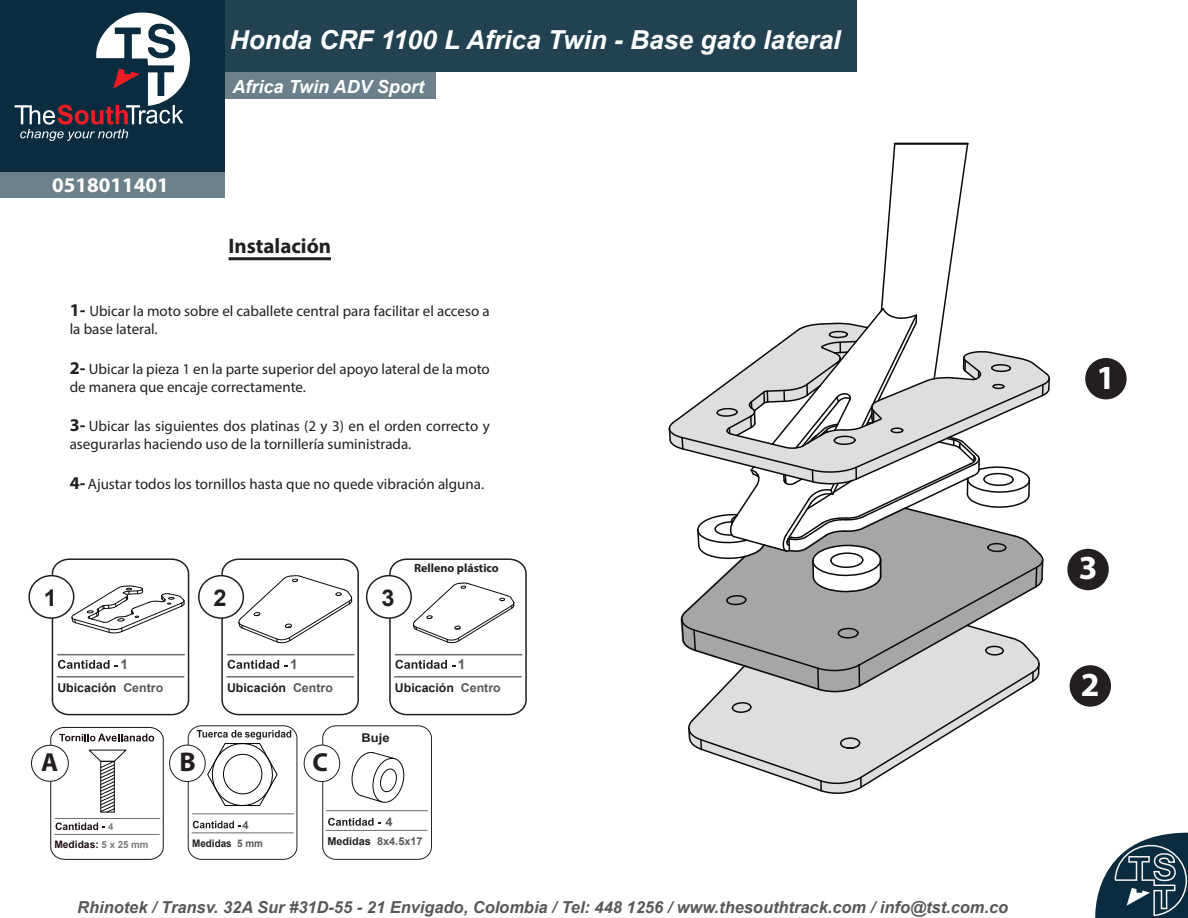
<style>
.page{position:relative;width:1188px;height:918px;background:#fff}
.page>*{position:absolute;margin:0;border:0;box-sizing:border-box;transform-origin:0 0}
.t1{font:700 33.9px "Myriad Pro";color:#fff}
.t2{font:700 30px "Myriad Pro";color:#231f20}
.t3{font:700 27.15px "Myriad Pro";color:#231f20}
.t4{font:italic 700 26.1px "Arial";color:#fff}
.t5{font:700 26.1px "Myriad Pro";color:#231f20}
.t6{font:700 23.1px "Arial";color:#231f20}
.t7{font:700 21px "Myriad Pro";color:#231f20}
.t8{font:700 21px "Myriad Pro";color:#fff}
.t9{font:italic 700 18px "Arial";color:#fff}
.t10{font:italic 700 16.5px "Arial";color:#57585a}
.t11{font:15px/18px "Myriad Pro";color:#231f20}
.t12{font:700 13.65px "Arial";color:#57585a}
.t13{font:700 12.15px "Arial";color:#231f20}
.t14{font:700 12px "Myriad Pro";color:#231f20}
.t15{font:700 12px "Arial";color:#231f20;scale:1.07 1}
.t16{font:700 12px "Arial";color:#57585a;scale:1.07 1}
.t17{font:700 11.25px "Arial";color:#57585a}
.t18{font:700 10.8px "Arial";color:#57585a}
.t19{font:700 10.35px "Arial";color:#1f1114}
.t20{font:700 10.35px "Arial";color:#231f20;scale:.95 1}
.t21{font:700 9.75px "Arial";color:#7e797b}
.s1{font-weight:700;font-size:18px}
.s2{color:#57585a}
.s3{font-size:9.75px;color:#7e797b}
.s4{color:#231f20}
</style>
<div class="page">
<div style="left:223px;top:0;width:634px;height:72px;background:#224151"></div>
<div style="left:224px;top:72px;width:212px;height:27px;background:#6c808b"></div>
<div style="left:0;top:0;width:224px;height:171px;background:#0a2c3e"></div>
<svg style="left:15px;top:12px;width:175px;height:129px"></svg>
<svg style="left:1095px;top:833px;width:93px;height:85px"></svg>
<div style="left:28px;top:575px;width:46px;height:44px;border:2px solid #231f20;border-radius:50%"></div>
<div style="left:198px;top:575px;width:46px;height:44px;border:2px solid #231f20;border-radius:50%"></div>
<div style="left:366px;top:575px;width:46px;height:44px;border:2px solid #231f20;border-radius:50%"></div>
<div style="left:188px;top:725px;width:109px;height:135px;border:1px solid #231f20;border-radius:13px"></div>
<div style="left:170px;top:745px;width:35px;height:37px;background:#fff;border-radius:50%"></div>
<div style="left:169px;top:745px;width:37px;height:37px;border:1px solid #231f20;border-radius:50%"></div>
<hr style="left:192px;top:832px;width:102px;height:1px;background:#6c6d70">
<hr style="left:192px;top:813px;width:102px;height:1px;background:#6c6d70">
<svg style="left:193px;top:821px;width:48px;height:7px"></svg>
<svg style="left:197px;top:730px;width:94px;height:77px"></svg>
<div style="left:31px;top:745px;width:38px;height:37px;border:1px solid #1f1114;border-radius:50%"></div>
<svg style="left:50px;top:727px;width:114px;height:133px"></svg>
<div style="left:322px;top:725px;width:110px;height:135px;border:1px solid #231f20;border-radius:13px"></div>
<div style="left:304px;top:745px;width:36px;height:37px;background:#fff;border-radius:50%"></div>
<div style="left:304px;top:745px;width:36px;height:37px;border:1px solid #231f20;border-radius:50%"></div>
<hr style="left:325px;top:830px;width:102px;height:1px;background:#6c6d70">
<hr style="left:326px;top:810px;width:102px;height:1px;background:#6c6d70">
<svg style="left:328px;top:818px;width:53px;height:8px"></svg>
<svg style="left:351px;top:751px;width:54px;height:52px"></svg>
<div style="left:1086px;top:359px;width:40px;height:40px;background:#231f20;border-radius:50%"></div>
<div style="left:1085px;top:358px;width:42px;height:41px;border:2px solid #231f20;border-radius:50%"></div>
<div style="left:1070px;top:666px;width:40px;height:40px;background:#231f20;border-radius:50%"></div>
<div style="left:1070px;top:665px;width:41px;height:42px;border:2px solid #231f20;border-radius:50%"></div>
<div style="left:1068px;top:550px;width:40px;height:39px;background:#231f20;border-radius:50%"></div>
<div style="left:1067px;top:549px;width:42px;height:41px;border:2px solid #231f20;border-radius:50%"></div>
<div style="left:0;top:171px;width:224px;height:27px;background:#6c808b"></div>
<svg style="left:668px;top:142px;width:382px;height:652px"></svg>
<svg style="left:51px;top:558px;width:139px;height:158px"></svg>
<svg style="left:221px;top:558px;width:138px;height:158px"></svg>
<svg style="left:388px;top:558px;width:139px;height:158px"></svg>
<hr style="left:229px;top:257px;width:102px;height:3px;background:#231f20">
<h3 class="t8" style="left:52px;top:172px;width:118px">0518011401</h3>
<h3 class="t4" style="left:230px;top:22px;width:612px">Honda CRF 1100 L Africa Twin - Base gato lateral</h3>
<p class="t9" style="left:232px;top:75px;width:193px">Africa Twin ADV Sport</p>
<h3 class="t7" style="left:228px;top:232px;width:104px">Instalación</h3>
<p class="t11" style="left:70px;top:302px;width:421px"><span class="s1">1-</span> Ubicar la moto sobre el caballete central para facilitar el acceso a la base lateral.</p>
<p class="t11" style="left:70px;top:360px;width:422px"><span class="s1">2-</span> Ubicar la pieza 1 en la parte superior del apoyo lateral de la moto de manera que encaje correctamente.</p>
<p class="t11" style="left:70px;top:417px;width:422px"><span class="s1">3-</span> Ubicar las siguientes dos platinas (2 y 3) en el orden correcto y asegurarlas haciendo uso de la tornillería suministrada.</p>
<p class="t11" style="left:70px;top:475px;width:416px"><span class="s1">4-</span> Ajustar todos los tornillos hasta que no quede vibración alguna.</p>
<h3 class="t6" style="left:44px;top:582px;width:15px">1</h3>
<h3 class="t6" style="left:213px;top:582px;width:15px">2</h3>
<p class="t12" style="left:120px;top:655px;width:9px">1</p>
<p class="t12" style="left:290px;top:655px;width:9px">1</p>
<p class="t13" style="left:57px;top:680px;width:107px">Ubicación <span class="s2">Centro</span></p>
<p class="t13" style="left:227px;top:680px;width:107px">Ubicación <span class="s2">Centro</span></p>
<h2 class="t2" style="left:182px;top:743px;width:10px">I</h2>
<h3 class="t3" style="left:179px;top:744px;width:18px">B</h3>
<h3 class="t5" style="left:41px;top:746px;width:19px">A</h3>
<h3 class="t5" style="left:312px;top:745px;width:17px">C</h3>
<h3 class="t6" style="left:381px;top:582px;width:15px">3</h3>
<p class="t14" style="left:414px;top:560px;width:86px">Relleno plástico</p>
<p class="t12" style="left:458px;top:655px;width:9px">1</p>
<p class="t13" style="left:395px;top:680px;width:107px">Ubicación <span class="s2">Centro</span></p>
<p class="t15" style="left:362px;top:729px;width:28px">Buje</p>
<p class="t21" style="left:108px;top:820px;width:7px">4</p>
<p class="t19" style="left:54px;top:837px;width:96px">Medidas: <span class="s3">5 x 25 mm</span></p>
<p class="t17" style="left:242px;top:817px;width:8px">4</p>
<p class="t20" style="left:192px;top:836px;width:76px">Medidas <span class="s2">5 mm</span></p>
<p class="t16" style="left:385px;top:813px;width:8px">4</p>
<p class="t18" style="left:327px;top:834px;width:97px"><span class="s4">Medidas</span> 8x4.5x17</p>
<p class="t10" style="left:77px;top:896px;width:933px">Rhinotek / Transv. 32A Sur #31D-55 - 21 Envigado, Colombia / Tel: 448 1256 / www.thesouthtrack.com / info@tst.com.co</p>
<h1 class="t1" style="left:1097px;top:355px;width:20px">1</h1>
<h1 class="t1" style="left:1079px;top:546px;width:20px">3</h1>
<h1 class="t1" style="left:1081px;top:662px;width:20px">2</h1>
</div>
